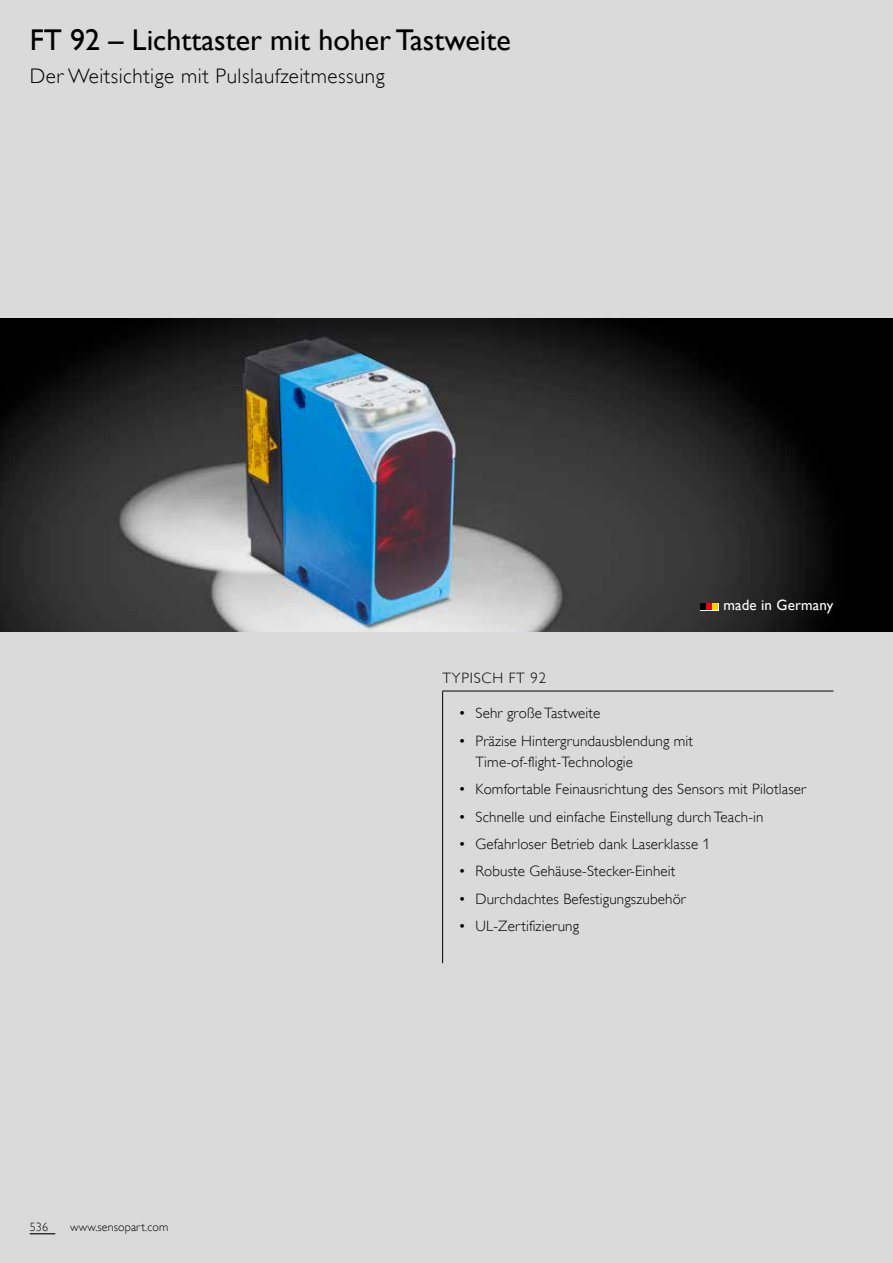
<style>
.page{position:relative;width:893px;height:1263px;background:#dadada}
.page>*{position:absolute;margin:0;border:0;box-sizing:border-box;transform-origin:0 0}
.t1{font:30px "Gill Alt One";color:#000}
.t2{font:300 21px "Gill Alt One";letter-spacing:.025em;color:#000}
.t3{font:300 15px/21px "Gill Alt One";letter-spacing:.01em;color:#000}
.t4{font:15px "Gill Alt One";letter-spacing:.01em;color:#fff}
.t5{font:300 15px "Gill Alt One";letter-spacing:.05em;color:#000}
.t6{font:300 12px "Gill Alt One";letter-spacing:.01em;color:#000}
</style>
<div class="page">
<svg style="left:30px;top:1233px;width:25px;height:1px"></svg>
<hr style="left:442px;top:691px;width:1px;height:272px;background:#000">
<hr style="left:442px;top:691px;width:391px;height:1px;background:#000">
<img style="left:0;top:319px;width:893px;height:312px">
<svg style="left:700px;top:603px;width:19px;height:7px"></svg>
<svg style="left:700px;top:604px;width:18px;height:6px"></svg>
<h1 class="t1" style="left:30px;top:23px;width:482px">FT 92 – Lichttaster mit hoher Tastweite</h1>
<h2 class="t2" style="left:30px;top:64px;width:356px">Der Weitsichtige mit Pulslaufzeitmessung</h2>
<p class="t4" style="left:723px;top:596px;width:111px">made in Germany</p>
<p class="t6" style="left:30px;top:1220px;width:20px">536</p>
<p class="t6" style="left:70px;top:1220px;width:100px">www.sensopart.com</p>
<p class="t5" style="left:443px;top:669px;width:105px">TYPISCH FT 92</p>
<p class="t3" style="left:459px;top:703px;width:143px">• Sehr große Tastweite</p>
<p class="t3" style="left:476px;top:730px;width:219px;text-indent:-17px">• Präzise Hintergrundausblendung mit<br>Time-of-flight-Technologie</p>
<p class="t3" style="left:459px;top:778px;width:349px">• Komfortable Feinausrichtung des Sensors mit Pilotlaser</p>
<p class="t3" style="left:459px;top:806px;width:306px">• Schnelle und einfache Einstellung durch Teach-in</p>
<p class="t3" style="left:459px;top:833px;width:253px">• Gefahrloser Betrieb dank Laserklasse 1</p>
<p class="t3" style="left:459px;top:861px;width:218px">• Robuste Gehäuse-Stecker-Einheit</p>
<p class="t3" style="left:459px;top:888px;width:229px">• Durchdachtes Befestigungszubehör</p>
<p class="t3" style="left:459px;top:915px;width:122px">• UL-Zertifizierung</p>
</div>
